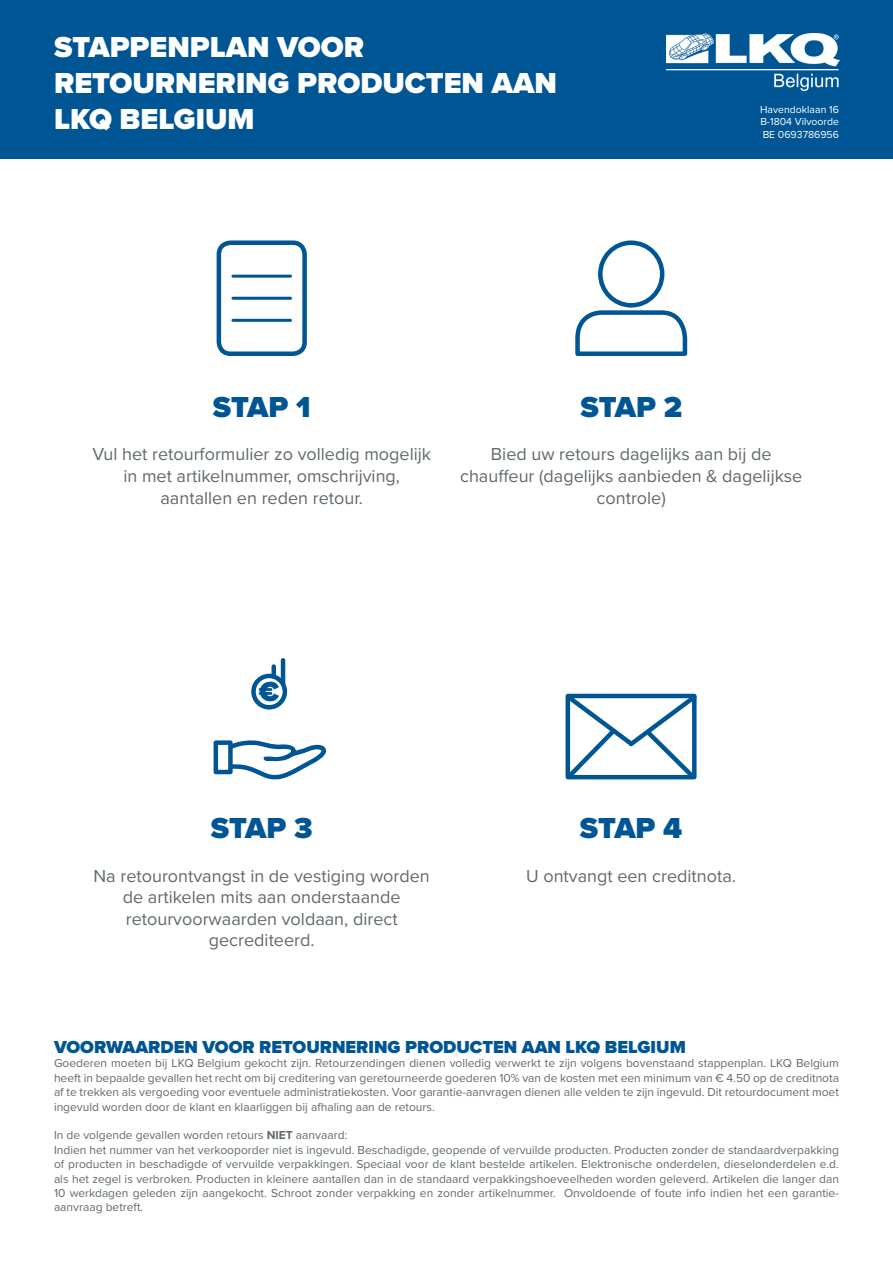
<style>
.page{position:relative;width:893px;height:1263px;background:#fff}
.page>*{position:absolute;margin:0;border:0;box-sizing:border-box;transform-origin:0 0}
.t1{font:900 30px/36px "Proxima Nova";color:#fff}
.t2{font:900 30px "Proxima Nova";color:#005595}
.t3{font:900 28.5px "Proxima Nova";color:#005595}
.t4{font:18px/21.6px "Proxima Nova";color:#616a6a;text-align:center}
.t5{font:900 18px "Proxima Nova";color:#005595}
.t6{font:12px/14.4px "Proxima Nova";color:#616a6a;text-align:justify}
.t7{font:10.5px "Proxima Nova";color:#fff}
.s1{font-weight:700}
</style>
<div class="page">
<div style="left:0;top:0;width:893px;height:158px;background:#005595"></div>
<img style="left:666px;top:33px;width:173px;height:58px">
<div style="left:217px;top:240px;width:90px;height:116px;border:4px solid #005595;border-radius:12px"></div>
<hr style="left:233px;top:275px;width:58px;height:3px;background:#005595">
<hr style="left:233px;top:297px;width:58px;height:3px;background:#005595">
<hr style="left:233px;top:319px;width:58px;height:3px;background:#005595">
<svg style="left:575px;top:310px;width:113px;height:46px"></svg>
<div style="left:598px;top:240px;width:66px;height:68px;border:4px solid #005595;border-radius:50%"></div>
<div style="left:251px;top:674px;width:36px;height:35px;border:4px solid #005595;border-radius:50%"></div>
<hr style="left:281px;top:660px;width:4px;height:24px;background:#005595">
<div style="left:271px;top:666px;width:5px;height:8px;background:#005595"></div>
<div style="left:214px;top:740px;width:19px;height:34px;background:#fff;border:4px solid #005595"></div>
<svg style="left:223px;top:740px;width:103px;height:39px"></svg>
<svg style="left:565px;top:693px;width:132px;height:87px"></svg>
<p class="t1" style="left:54px;top:29px;width:504px">STAPPENPLAN VOOR<br>RETOURNERING PRODUCTEN AAN<br>LKQ BELGIUM</p>
<p class="t7" style="left:760px;top:101px;width:80px">Havendoklaan 16</p>
<p class="t7" style="left:760px;top:114px;width:80px">B-1804 Vilvoorde</p>
<p class="t7" style="left:763px;top:127px;width:78px">BE 0693786956</p>
<p class="t2" style="left:213px;top:385px;width:99px">STAP 1</p>
<p class="t4" style="left:92px;top:443px;width:340px">Vul het retourformulier zo volledig mogelijk in met artikelnummer, omschrijving, aantallen en reden retour.</p>
<p class="t2" style="left:580px;top:385px;width:103px">STAP 2</p>
<p class="t4" style="left:460px;top:443px;width:344px">Bied uw retours dagelijks aan bij de chauffeur (dagelijks aanbieden &amp; dagelijkse controle)</p>
<p class="t3" style="left:259px;top:671px;width:22px">€</p>
<p class="t2" style="left:211px;top:806px;width:103px">STAP 3</p>
<p class="t4" style="left:94px;top:864px;width:338px">Na retourontvangst in de vestiging worden de artikelen mits aan onderstaande retourvoorwaarden voldaan, direct gecrediteerd.</p>
<p class="t2" style="left:580px;top:806px;width:104px">STAP 4</p>
<p class="t4" style="left:526px;top:864px;width:211px">U ontvangt een creditnota.</p>
<p class="t5" style="left:54px;top:1033px;width:633px">VOORWAARDEN VOOR RETOURNERING PRODUCTEN AAN LKQ BELGIUM</p>
<p class="t6" style="left:54px;top:1055px;width:786px">Goederen moeten bij LKQ Belgium gekocht zijn. Retourzendingen dienen volledig verwerkt te zijn volgens bovenstaand stappenplan. LKQ Belgium heeft in bepaalde gevallen het recht om bij creditering van geretourneerde goederen 10% van de kosten met een minimum van € 4.50 op de creditnota af te trekken als vergoeding voor eventuele administratiekosten. Voor garantie-aanvragen dienen alle velden te zijn ingevuld. Dit retourdocument moet ingevuld worden door de klant en klaarliggen bij afhaling aan de retours.</p>
<p class="t6" style="left:54px;top:1127px;width:295px">In de volgende gevallen worden retours <span class="s1">NIET</span> aanvaard:</p>
<p class="t6" style="left:54px;top:1142px;width:786px">Indien het nummer van het verkooporder niet is ingevuld. Beschadigde, geopende of vervuilde producten. Producten zonder de standaardverpakking of producten in beschadigde of vervuilde verpakkingen. Speciaal voor de klant bestelde artikelen. Elektronische onderdelen, dieselonderdelen e.d. als het zegel is verbroken. Producten in kleinere aantallen dan in de standaard verpakkingshoeveelheden worden geleverd. Artikelen die langer dan 10 werkdagen geleden zijn aangekocht. Schroot zonder verpakking en zonder artikelnummer. Onvoldoende of foute info indien het een garantie&shy;aanvraag betreft.</p>
</div>
